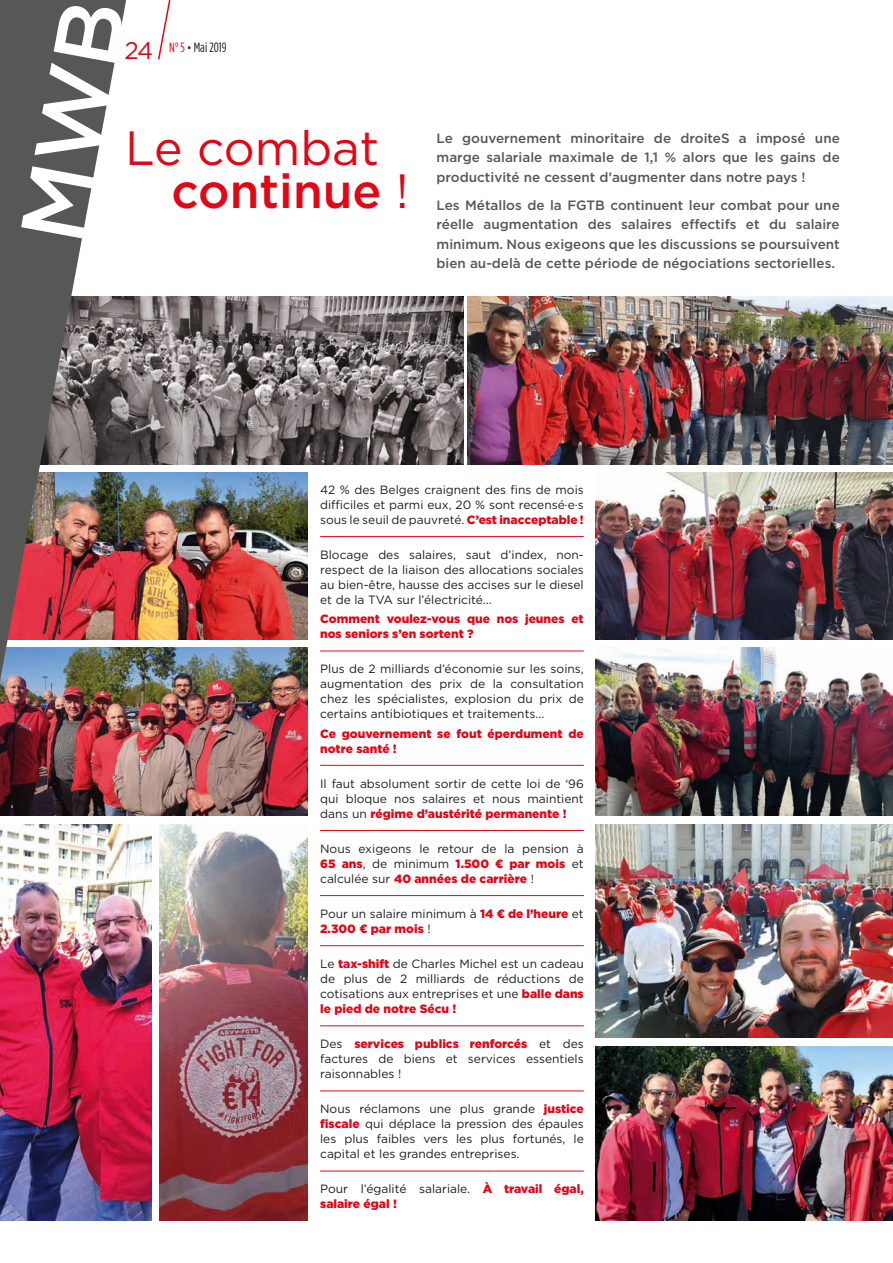
<style>
.page{position:relative;width:893px;height:1263px;background:#fff}
.page>*{position:absolute;margin:0;border:0;box-sizing:border-box;transform-origin:0 0}
.t1{font:48px/43.5px "Gotham";letter-spacing:-.005em;color:#e30614}
.t2{font:500 13.5px/19.5px "Gotham";color:#575756;text-align:justify}
.t3{font:13.5px "Gotham Condensed";color:#1d1d1b}
.t4{font:12px/15px "Gotham";color:#1d1d1b;text-align:justify}
.t5{font:900 12px/15px "Gotham";color:#e30614}
.s1{font-family:"Gotham";font-size:24px;color:#e30614}
.s2{color:#e30614}
.s3{font-size:12.15px}
.s4{font-weight:500}
.s5{font-weight:900;color:#e30614}
.s6{font-weight:400;color:#1d1d1b}
</style>
<div class="page">
<img style="left:0;top:647px;width:308px;height:168px">
<img style="left:595px;top:472px;width:298px;height:168px">
<img style="left:595px;top:825px;width:298px;height:212px">
<img style="left:130px;top:472px;width:178px;height:167px">
<img style="left:130px;top:296px;width:333px;height:168px">
<img style="left:468px;top:296px;width:425px;height:168px">
<img style="left:595px;top:647px;width:298px;height:168px">
<img style="left:595px;top:1046px;width:298px;height:174px">
<img style="left:159px;top:825px;width:149px;height:395px">
<img style="left:0;top:825px;width:151px;height:395px">
<hr style="left:320px;top:536px;width:264px;height:1px;background:#e30614">
<hr style="left:320px;top:651px;width:264px;height:1px;background:#e30614">
<hr style="left:320px;top:765px;width:264px;height:1px;background:#e30614">
<hr style="left:320px;top:830px;width:264px;height:1px;background:#e30614">
<hr style="left:320px;top:895px;width:264px;height:1px;background:#e30614">
<hr style="left:320px;top:945px;width:264px;height:1px;background:#e30614">
<hr style="left:320px;top:1025px;width:264px;height:1px;background:#e30614">
<hr style="left:320px;top:1091px;width:264px;height:1px;background:#e30614">
<hr style="left:320px;top:1171px;width:264px;height:1px;background:#e30614">
<img style="left:0;top:0;width:130px;height:796px">
<svg style="left:158px;top:0;width:13px;height:60px"></svg>
<svg style="left:21px;top:0;width:104px;height:239px"></svg>
<p class="t3" style="left:124px;top:40px;width:104px"><span class="s1">24</span> <span class="s2">N° 5</span> <span class="s3">•</span> Mai 2019</p>
<h1 class="t1" style="left:172px;top:125px;width:239px;text-indent:-47px">Le combat <span class="s4">continue</span> !</h1>
<p class="t2" style="left:437px;top:128px;width:405px">Le gouvernement minoritaire de droiteS a imposé une marge salariale maximale de 1,1 % alors que les gains de productivité ne cessent d’augmenter dans notre pays !</p>
<p class="t2" style="left:437px;top:195px;width:405px">Les Métallos de la FGTB continuent leur combat pour une réelle augmentation des salaires effectifs et du salaire minimum. Nous exigeons que les discussions se poursuivent bien au-delà de cette période de négociations sectorielles.</p>
<p class="t4" style="left:320px;top:482px;width:265px">42 % des Belges craignent des fins de mois difficiles et parmi eux, 20 % sont recensé·e·s sous le seuil de pauvreté. <span class="s5">C’est inacceptable !</span></p>
<p class="t4" style="left:320px;top:547px;width:265px">Blocage des salaires, saut d’index, non&shy;respect de la liaison des allocations sociales au bien-être, hausse des accises sur le diesel et de la TVA sur l’électricité...</p>
<p class="t5" style="left:320px;top:611px;width:265px">Comment voulez-vous que nos jeunes et nos seniors s’en sortent ?</p>
<p class="t4" style="left:320px;top:661px;width:265px">Plus de 2 milliards d’économie sur les soins, augmentation des prix de la consultation chez les spécialistes, explosion du prix de certains antibiotiques et traitements...</p>
<p class="t5" style="left:320px;top:726px;width:265px">Ce gouvernement se fout éperdument de notre santé !</p>
<p class="t4" style="left:320px;top:776px;width:265px">Il faut absolument sortir de cette loi de ‘96 qui bloque nos salaires et nous maintient dans un <span class="s5">régime d’austérité permanente !</span></p>
<p class="t4" style="left:320px;top:841px;width:265px">Nous exigeons le retour de la pension à <span class="s5">65 ans</span>, de minimum <span class="s5">1.500 € par mois</span> et calculée sur <span class="s5">40 années de carrière</span> !</p>
<p class="t5" style="left:320px;top:906px;width:265px"><span class="s6">Pour un salaire minimum à</span> 14 € de l’heure <span class="s6">et<br></span>2.300 € par mois <span class="s6">!</span></p>
<p class="t4" style="left:320px;top:956px;width:265px">Le <span class="s5">tax-shift</span> de Charles Michel est un cadeau de plus de 2 milliards de réductions de cotisations aux entreprises et une <span class="s5">balle dans le pied de notre Sécu !</span></p>
<p class="t4" style="left:320px;top:1036px;width:265px">Des <span class="s5">services publics renforcés</span> et des factures de biens et services essentiels raisonnables !</p>
<p class="t4" style="left:320px;top:1101px;width:265px">Nous réclamons une plus grande <span class="s5">justice fiscale</span> qui déplace la pression des épaules les plus faibles vers les plus fortunés, le capital et les grandes entreprises.</p>
<p class="t5" style="left:320px;top:1181px;width:265px"><span class="s6">Pour l’égalité salariale.</span> À travail égal, salaire égal !</p>
</div>
